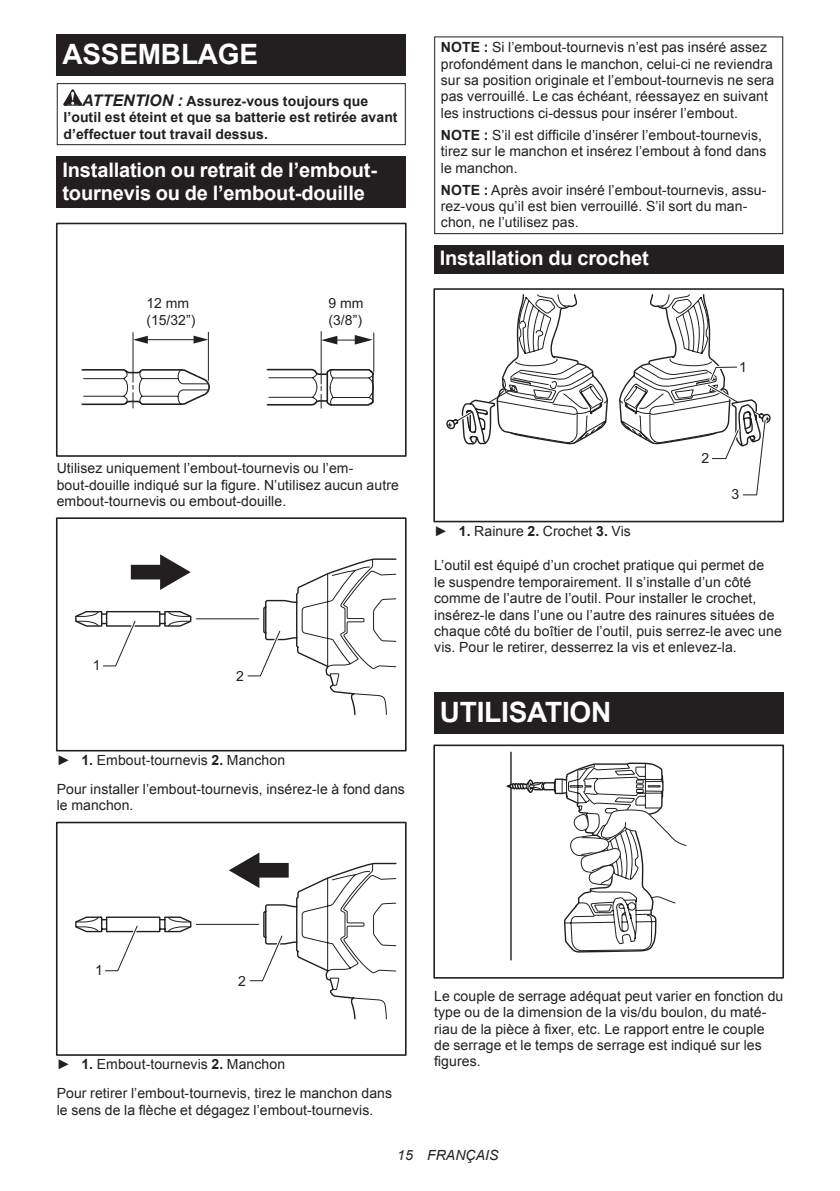
<style>
.page{position:relative;width:840px;height:1191px;background:#fff}
.page>*{position:absolute;margin:0;border:0;box-sizing:border-box;transform-origin:0 0}
.t1{font:700 28px "Arial";letter-spacing:-.01em;color:#fff}
.t2{font:700 20px/23.4px "Arial";letter-spacing:-.01em;color:#fff}
.t3{font:14px/16.4px "Arial";letter-spacing:.005em;color:#231f20}
.t4{font:700 14px/16.4px "Arial";letter-spacing:.005em;color:#231f20}
.t5{font:italic 14px "Arial";letter-spacing:.005em;color:#231f20}
.s1{font-style:italic;font-size:16px}
.s2{font-weight:700}
</style>
<div class="page">
<div style="left:57px;top:34px;width:348px;height:41px;background:#231f20"></div>
<svg style="left:63px;top:89px;width:19px;height:17px"></svg>
<div style="left:57px;top:83px;width:348px;height:62px;border:1px solid #231f20"></div>
<div style="left:57px;top:156px;width:348px;height:52px;background:#231f20"></div>
<svg style="left:266px;top:331px;width:109px;height:78px"></svg>
<svg style="left:81px;top:331px;width:129px;height:78px"></svg>
<div style="left:56px;top:223px;width:350px;height:234px;border:2px solid #231f20"></div>
<div style="left:56px;top:517px;width:350px;height:234px;border:2px solid #231f20"></div>
<hr style="left:196px;top:618px;width:62px;height:1px;background:#231f20">
<svg style="left:131px;top:554px;width:60px;height:36px"></svg>
<svg style="left:75px;top:611px;width:117px;height:56px"></svg>
<svg style="left:245px;top:558px;width:152px;height:158px"></svg>
<div style="left:56px;top:821px;width:350px;height:234px;border:2px solid #231f20"></div>
<hr style="left:196px;top:924px;width:62px;height:1px;background:#231f20">
<svg style="left:75px;top:916px;width:117px;height:56px"></svg>
<svg style="left:229px;top:852px;width:168px;height:168px"></svg>
<div style="left:434px;top:36px;width:348px;height:198px;border:1px solid #231f20"></div>
<div style="left:434px;top:245px;width:348px;height:29px;background:#231f20"></div>
<div style="left:433px;top:288px;width:350px;height:234px;border:2px solid #231f20"></div>
<svg style="left:446px;top:294px;width:324px;height:202px"></svg>
<div style="left:434px;top:692px;width:348px;height:41px;background:#231f20"></div>
<div style="left:433px;top:744px;width:350px;height:234px;border:2px solid #231f20"></div>
<svg style="left:502px;top:744px;width:184px;height:234px"></svg>
<h1 class="t1" style="left:62px;top:35px;width:197px">ASSEMBLAGE</h1>
<p class="t4" style="left:63px;top:93px;width:335px;text-indent:19px"><span class="s1">ATTENTION :</span> Assurez-vous toujours que l’outil est éteint et que sa batterie est retirée avant d’effectuer tout travail dessus.</p>
<h2 class="t2" style="left:62px;top:158px;width:316px">Installation ou retrait de l’embout&shy;tournevis ou de l’embout-douille</h2>
<p class="t3" style="left:146px;top:295px;width:51px">12 mm (15/32”)</p>
<p class="t3" style="left:328px;top:295px;width:37px">9 mm (3/8”)</p>
<p class="t3" style="left:440px;top:39px;width:335px"><span class="s2">NOTE :</span> Si l’embout-tournevis n’est pas inséré assez profondément dans le manchon, celui-ci ne reviendra sur sa position originale et l’embout-tournevis ne sera pas verrouillé. Le cas échéant, réessayez en suivant les instructions ci-dessus pour insérer l’embout.</p>
<p class="t3" style="left:440px;top:127px;width:327px"><span class="s2">NOTE :</span> S’il est difficile d’insérer l’embout-tournevis, tirez sur le manchon et insérez l’embout à fond dans le manchon.</p>
<p class="t3" style="left:440px;top:182px;width:327px"><span class="s2">NOTE :</span> Après avoir inséré l’embout-tournevis, assu&shy;rez-vous qu’il est bien verrouillé. S’il sort du man&shy;chon, ne l’utilisez pas.</p>
<h2 class="t2" style="left:439px;top:247px;width:210px">Installation du crochet</h2>
<p class="t3" style="left:738px;top:359px;width:9px">1</p>
<p class="t3" style="left:57px;top:460px;width:343px">Utilisez uniquement l’embout-tournevis ou l’em&shy;bout-douille indiqué sur la figure. N’utilisez aucun autre embout-tournevis ou embout-douille.</p>
<p class="t3" style="left:93px;top:657px;width:9px">1</p>
<p class="t3" style="left:236px;top:668px;width:9px">2</p>
<p class="t3" style="left:57px;top:746px;width:349px;line-height:28.8px">► <span class="s2">1.</span> Embout-tournevis <span class="s2">2.</span> Manchon<br>Pour installer l’embout-tournevis, insérez-le à fond dans</p>
<p class="t3" style="left:57px;top:797px;width:78px">le manchon.</p>
<p class="t3" style="left:701px;top:450px;width:9px">2</p>
<p class="t3" style="left:731px;top:486px;width:9px">3</p>
<p class="t3" style="left:434px;top:523px;width:198px">► <span class="s2">1.</span> Rainure <span class="s2">2.</span> Crochet <span class="s2">3.</span> Vis</p>
<p class="t3" style="left:434px;top:557px;width:349px">L’outil est équipé d’un crochet pratique qui permet de<br>le suspendre temporairement. Il s’installe d’un côté comme de l’autre de l’outil. Pour installer le crochet, insérez-le dans l’une ou l’autre des rainures situées de chaque côté du boîtier de l’outil, puis serrez-le avec une vis. Pour le retirer, desserrez la vis et enlevez-la.</p>
<h1 class="t1" style="left:439px;top:693px;width:173px">UTILISATION</h1>
<p class="t3" style="left:95px;top:962px;width:9px">1</p>
<p class="t3" style="left:238px;top:972px;width:9px">2</p>
<p class="t3" style="left:57px;top:1050px;width:337px;line-height:28.8px">► <span class="s2">1.</span> Embout-tournevis <span class="s2">2.</span> Manchon<br>Pour retirer l’embout-tournevis, tirez le manchon dans</p>
<p class="t3" style="left:57px;top:1101px;width:318px">le sens de la flèche et dégagez l’embout-tournevis.</p>
<p class="t3" style="left:434px;top:987px;width:350px">Le couple de serrage adéquat peut varier en fonction du type ou de la dimension de la vis/du boulon, du maté&shy;riau de la pièce à fixer, etc. Le rapport entre le couple de serrage et le temps de serrage est indiqué sur les figures.</p>
<p class="t5" style="left:397px;top:1146px;width:103px">15 FRANÇAIS</p>
</div>
